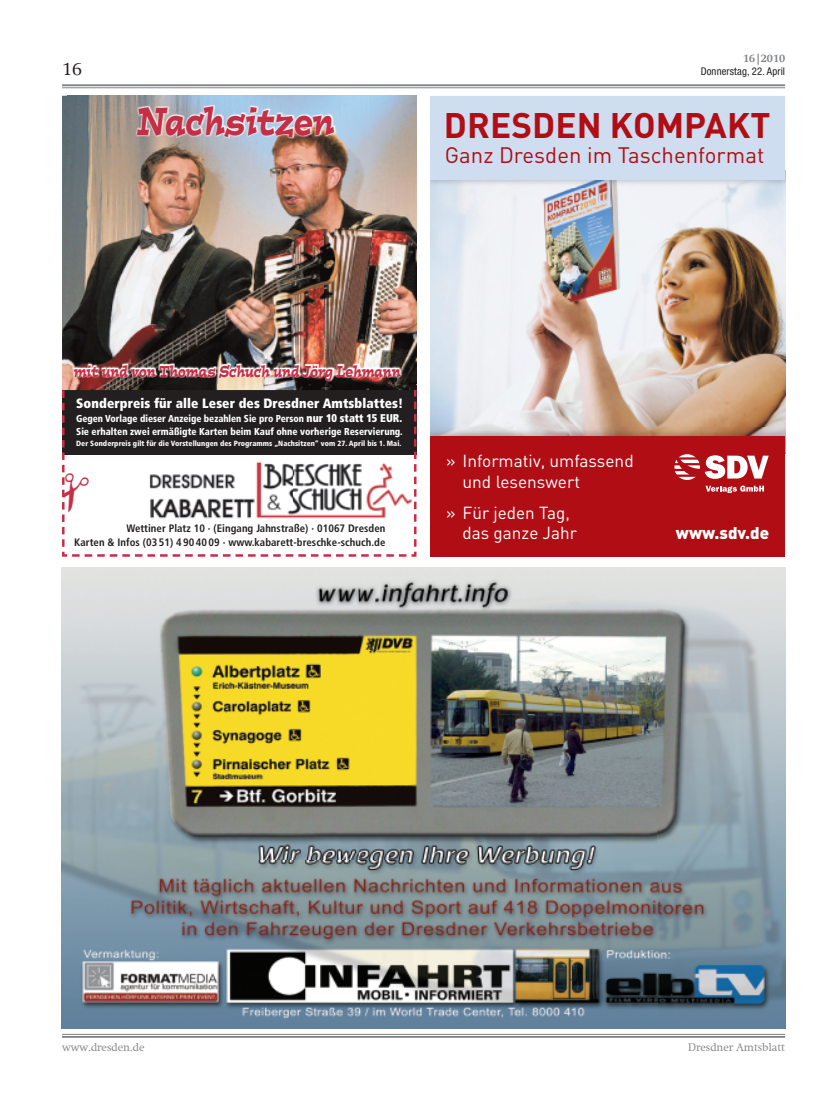
<style>
.page{position:relative;width:833px;height:1117px;background:#fff}
.page>*{position:absolute;margin:0;border:0;box-sizing:border-box;transform-origin:0 0}
.t1{font:italic 38.75px "Postino";color:#c52f46;scale:.7 1}
.t2{font:700 35.12px "DIN";color:#b00d15}
.t3{font:22.12px "DIN";color:#b00d15}
.t4{font:300 18.75px "Swift Com";color:#231f20}
.t5{font:17.25px/20.8px "DIN";color:#fff}
.t6{font:900 16.75px "DIN";color:#fff}
.t7{font:italic 16px "Postino";letter-spacing:-.005em;color:#c52f46;scale:.7 1}
.t8{font:900 condensed 13.5px "Frutiger";letter-spacing:.01em;color:#fff}
.t9{font:300 11.25px "Swift Com";letter-spacing:-.005em;color:#808285}
.t10{font:700 11.25px "Swift Com";letter-spacing:-.005em;color:#808285}
.t11{font:700 condensed 10.75px/13.8px "Frutiger";letter-spacing:.005em;color:#231f20;text-align:right}
.t12{font:condensed 10.62px "Helvetica Neue";letter-spacing:.01em;color:#231f20}
.t13{font:900 condensed 10px/12.8px "Frutiger";color:#fff;scale:.94 1}
.t14{font:900 condensed 7.5px "Frutiger";letter-spacing:.005em;color:#fff}
.s1{font-size:11.25px}
.s2{font-size:10.62px}
</style>
<div class="page">
<hr style="left:62px;top:87px;width:723px;height:1px;background:#808285">
<hr style="left:62px;top:84px;width:723px;height:2px;background:#808285">
<hr style="left:62px;top:1033px;width:723px;height:1px;background:#808285">
<hr style="left:62px;top:1035px;width:723px;height:2px;background:#808285">
<img style="left:62px;top:567px;width:723px;height:461px">
<svg style="left:62px;top:390px;width:354px;height:166px;fill:#231f20"></svg>
<img style="left:136px;top:451px;width:276px;height:69px">
<img style="left:62px;top:96px;width:354px;height:294px">
<img style="left:67px;top:96px;width:350px;height:288px">
<img style="left:431px;top:188px;width:354px;height:239px">
<img style="left:431px;top:427px;width:354px;height:9px">
<div style="left:431px;top:436px;width:354px;height:120px;background:#b00d15"></div>
<img style="left:431px;top:179px;width:354px;height:9px">
<div style="left:431px;top:96px;width:354px;height:83px;background:#cfddf0"></div>
<svg style="left:674px;top:454px;width:94px;height:39px"></svg>
<svg style="left:62px;top:390px;width:28px;height:156px"></svg>
<p class="t4" style="left:62px;top:58px;width:22px">16</p>
<p class="t1" style="left:137px;top:95px;width:283px">Nachsitzen</p>
<p class="t10" style="left:743px;top:52px;width:43px">16|2010</p>
<p class="t12" style="left:701px;top:65px;width:86px">Donnerstag, 22. April</p>
<p class="t2" style="left:444px;top:102px;width:328px">DRESDEN KOMPAKT</p>
<p class="t3" style="left:445px;top:141px;width:321px">Ganz Dresden im Taschenformat</p>
<p class="t7" style="left:74px;top:360px;width:468px">mit und von Thomas Schuch und Jörg Lehmann</p>
<p class="t8" style="left:76px;top:395px;width:328px">Sonderpreis für alle Leser des Dresdner Amtsblattes!</p>
<p class="t13" style="left:76px;top:412px;width:349px">Gegen Vorlage dieser Anzeige bezahlen Sie pro Person <span class="s1">nur 10 statt 15 EUR.<br></span>Sie erhalten zwei ermäßigte Karten beim Kauf ohne vorherige Reservierung.</p>
<p class="t14" style="left:76px;top:438px;width:327px">Der Sonderpreis gilt für die Vorstellungen des Programms „Nachsitzen“ vom 27. April bis 1. Mai.</p>
<p class="t11" style="left:74px;top:521px;width:313px">Wettiner Platz 10 · (Eingang Jahnstraße) · 01067 Dresden<br>Karten &amp; Infos (03 51) 4 90 40 09 · www.kabarett-breschke-schuch.d<span class="s2">e</span></p>
<p class="t5" style="left:462px;top:450px;width:173px;text-indent:-16px">» Informativ, umfassend und lesenswert</p>
<p class="t5" style="left:462px;top:501px;width:116px;text-indent:-16px">» Für jeden Tag, das ganze Jahr</p>
<p class="t6" style="left:676px;top:522px;width:95px">www.sdv.de</p>
<p class="t9" style="left:62px;top:1040px;width:84px">www.dresden.de</p>
<p class="t9" style="left:688px;top:1040px;width:98px">Dresdner Amtsblatt</p>
</div>
